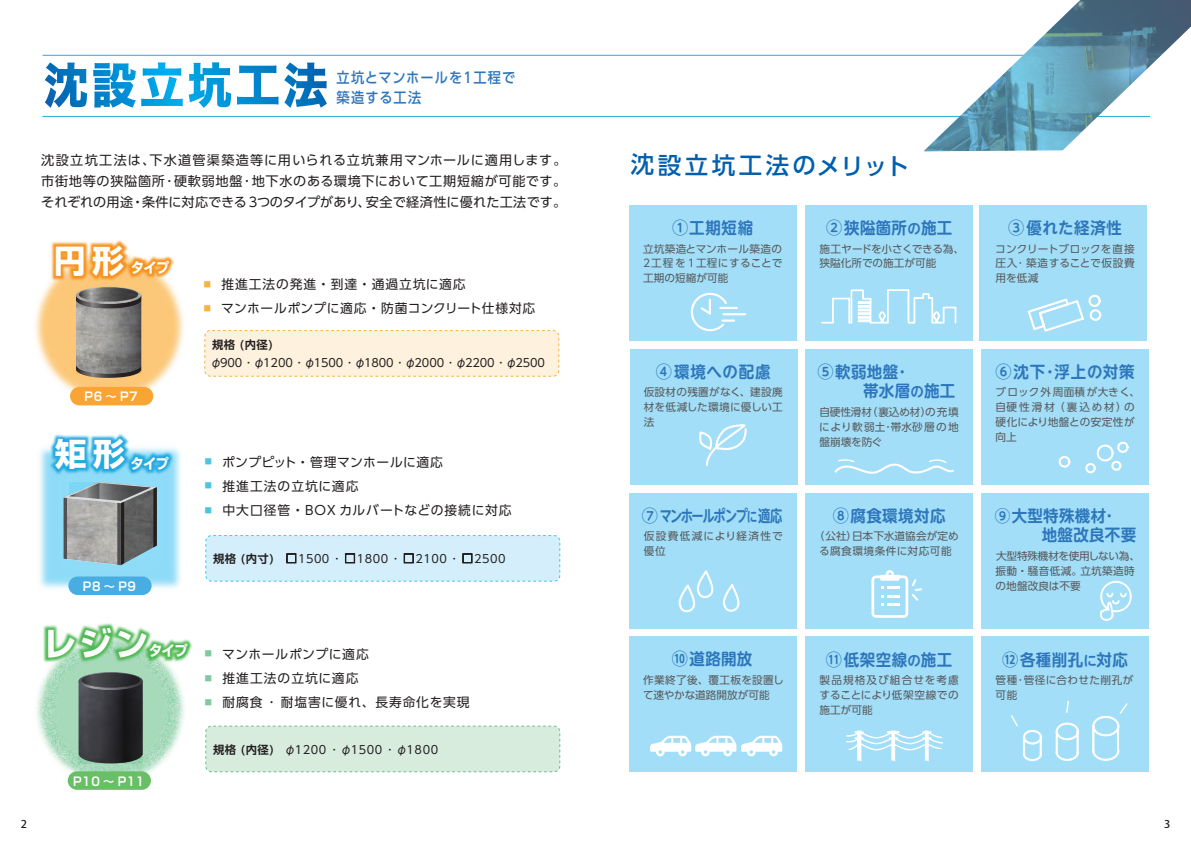
<style>
.page{position:relative;width:1191px;height:842px;background:#fff}
.page>*{position:absolute;margin:0;border:0;box-sizing:border-box;transform-origin:0 0}
.t1{font:700 32.6px "Shin Go Pro";color:#fff}
.t2{font:700 32px "Shin Go Pro";color:#fff}
.t3{font:500 23.4px "UD Shin Go Pro";letter-spacing:.13em;color:#015fae}
.t4{font:700 16.3px/18.9px "UD Shin M Go Pr 6 De";letter-spacing:.02em;color:#2e76bc;scale:.95 1}
.t5{font:700 16.3px "UD Shin M Go Pr 6 De";letter-spacing:-.12em;color:#2e76bc;scale:.75 1}
.t6{font:500 14.5px/20px "UD Shin Go Pro";letter-spacing:.08em;color:#2e76bc;scale:.91 1}
.t7{font:700 14.5px "Shin Go Pro";color:#fff;scale:.93 1}
.t8{font:700 14.2px "Shin Go Pro";letter-spacing:-.04em;color:#fff;scale:.93 1}
.t9{font:13.1px/21.3px "UD Shin Go Pr 6 N";letter-spacing:.015em;color:#231f20;text-align:justify}
.t10{font:12.8px "UD Shin Go Pr 6 N";letter-spacing:.07em;color:#231f20}
.t11{font:12.8px "UD Shin Go Pr 6 N";letter-spacing:.03em;color:#231f20}
.t12{font:12.8px "UD Shin Go Pr 6 N";letter-spacing:.035em;color:#231f20}
.t13{font:12.8px "UD Shin Go Pr 6 N";letter-spacing:.05em;color:#231f20}
.t14{font:700 12px "Shin Go Pro De";letter-spacing:.05em;color:#fff;scale:.93 1}
.t15{font:11.3px "UD Shin Go Pr 6 N";letter-spacing:-.01em;color:#231f20}
.t16{font:11.3px "UD Shin Go Pr 6 N";letter-spacing:.04em;color:#231f20}
.t17{font:11.3px "UD Shin Go Pr 6 N";letter-spacing:.05em;color:#231f20}
.t18{font:700 11.3px "UD Shin Go Pr 6 N De";color:#231f20}
.t19{font:10.6px/14.9px "UD Shin Go Pro";letter-spacing:.015em;color:#57585a;text-align:justify}
.t20{font:10.6px/14.9px "UD Shin Go Pro";letter-spacing:.04em;color:#57585a}
.t21{font:10.6px/14.9px "UD Shin Go Pro";letter-spacing:-.01em;color:#57585a}
.t22{font:10.6px/14.9px "UD Shin Go Pro";letter-spacing:.035em;color:#57585a}
.t23{font:10.6px/14.9px "UD Shin Go Pro";letter-spacing:.12em;color:#57585a}
.t24{font:500 10.6px "Koz Go Pro";color:#231f20;scale:1.05 1}
.s1{font-family:"UD Shin Go Pr 6 N De";font-weight:700}
.s2{font-size:10.6px}
.s3{font-size:17px}
.s4{font-size:14.2px}
</style>
<div class="page">
<div style="left:805px;top:205px;width:168px;height:135px;background:#a2def8"></div>
<div style="left:979px;top:205px;width:167px;height:135px;background:#a2def8"></div>
<div style="left:630px;top:349px;width:167px;height:135px;background:#a2def8"></div>
<div style="left:805px;top:349px;width:168px;height:135px;background:#a2def8"></div>
<div style="left:981px;top:349px;width:167px;height:135px;background:#a2def8"></div>
<div style="left:629px;top:493px;width:168px;height:135px;background:#a2def8"></div>
<div style="left:805px;top:493px;width:168px;height:135px;background:#a2def8"></div>
<div style="left:981px;top:493px;width:167px;height:135px;background:#a2def8"></div>
<div style="left:629px;top:637px;width:168px;height:135px;background:#a2def8"></div>
<div style="left:805px;top:637px;width:168px;height:135px;background:#a2def8"></div>
<div style="left:981px;top:637px;width:167px;height:135px;background:#a2def8"></div>
<svg style="left:1085px;top:441px;width:43px;height:33px"></svg>
<svg style="left:1058px;top:456px;width:12px;height:12px"></svg>
<svg style="left:1027px;top:294px;width:74px;height:38px"></svg>
<svg style="left:1100px;top:580px;width:32px;height:41px"></svg>
<svg style="left:846px;top:730px;width:97px;height:32px"></svg>
<div style="left:205px;top:331px;width:354px;height:45px;background:#fef1dd;border-radius:6px"></div>
<div style="left:204px;top:330px;width:355px;height:47px;border:1px dashed #fbb03f;border-radius:6px"></div>
<div style="left:206px;top:536px;width:354px;height:45px;background:#d4effb;border-radius:6px"></div>
<div style="left:205px;top:535px;width:355px;height:47px;border:1px dashed #3bc7f4;border-radius:6px"></div>
<svg style="left:286px;top:553px;width:10px;height:10px"></svg>
<svg style="left:345px;top:553px;width:10px;height:10px"></svg>
<svg style="left:403px;top:553px;width:11px;height:10px"></svg>
<svg style="left:462px;top:553px;width:10px;height:10px"></svg>
<div style="left:206px;top:726px;width:354px;height:46px;background:#d8ecdd;border-radius:6px"></div>
<div style="left:205px;top:726px;width:355px;height:46px;border:1px dashed #5fc194;border-radius:6px"></div>
<hr style="left:43px;top:116px;width:1107px;height:1px;background:#24aae1">
<hr style="left:43px;top:55px;width:1107px;height:1px;background:#24aae1">
<svg style="left:45px;top:62px;width:42px;height:46px"></svg>
<svg style="left:93px;top:62px;width:90px;height:46px"></svg>
<svg style="left:189px;top:62px;width:42px;height:46px"></svg>
<svg style="left:237px;top:65px;width:41px;height:40px"></svg>
<svg style="left:284px;top:63px;width:43px;height:45px"></svg>
<div style="left:629px;top:205px;width:167px;height:135px;background:#a2def8"></div>
<svg style="left:650px;top:736px;width:132px;height:20px"></svg>
<svg style="left:871px;top:570px;width:51px;height:48px"></svg>
<svg style="left:821px;top:289px;width:135px;height:35px"></svg>
<svg style="left:834px;top:459px;width:120px;height:15px"></svg>
<svg style="left:678px;top:570px;width:35px;height:43px"></svg>
<svg style="left:723px;top:584px;width:17px;height:28px"></svg>
<svg style="left:1055px;top:722px;width:24px;height:39px"></svg>
<svg style="left:1011px;top:715px;width:31px;height:47px"></svg>
<svg style="left:1092px;top:703px;width:35px;height:58px"></svg>
<svg style="left:1066px;top:701px;width:3px;height:12px"></svg>
<img style="left:36px;top:701px;width:181px;height:89px">
<img style="left:35px;top:315px;width:181px;height:83px">
<img style="left:39px;top:510px;width:174px;height:78px">
<svg style="left:699px;top:424px;width:48px;height:42px"></svg>
<svg style="left:690px;top:292px;width:56px;height:40px"></svg>
<svg style="left:923px;top:0;width:268px;height:151px"></svg>
<img style="left:35px;top:241px;width:128px;height:77px">
<img style="left:92px;top:240px;width:91px;height:75px">
<svg style="left:76px;top:287px;width:65px;height:91px;background:#85827d"></svg>
<img style="left:37px;top:588px;width:146px;height:113px">
<img style="left:110px;top:604px;width:82px;height:94px">
<svg style="left:78px;top:672px;width:65px;height:91px;background:#383b3e"></svg>
<svg style="left:81px;top:673px;width:59px;height:15px"></svg>
<img style="left:39px;top:399px;width:125px;height:113px">
<img style="left:91px;top:417px;width:90px;height:93px">
<svg style="left:64px;top:482px;width:93px;height:83px;background:#868f91"></svg>
<div style="left:70px;top:387px;width:83px;height:18px;background:#f9a433;border-radius:9px"></div>
<div style="left:68px;top:576px;width:84px;height:19px;background:#47ade2;border-radius:9px"></div>
<div style="left:68px;top:771px;width:83px;height:19px;background:#69bf65;border-radius:9px"></div>
<h3 class="t6" style="left:337px;top:67px;width:198px">立坑とマンホールを1工程で築造する工法</h3>
<p class="t9" style="left:41px;top:149px;width:527px">沈設立坑工法は、下水道管渠築造等に用いられる立坑兼用マンホールに適用します。市街地等の狭隘箇所･硬軟弱地盤･地下水のある環境下において工期短縮が可能です。それぞれの用途・条件に対応できる3つのタイプがあり、安全で経済性に優れた工法です。</p>
<h2 class="t2" style="left:54px;top:235px;width:72px">円形</h2>
<h3 class="t8" style="left:131px;top:256px;width:43px">タイプ</h3>
<p class="t14" style="left:85px;top:387px;width:58px">P6 ～ P7</p>
<h2 class="t2" style="left:55px;top:429px;width:72px">矩形</h2>
<h3 class="t8" style="left:130px;top:452px;width:43px">タイプ</h3>
<p class="t14" style="left:83px;top:576px;width:58px">P8 ～ P9</p>
<h1 class="t1" style="left:43px;top:617px;width:106px">レジン</h1>
<h3 class="t7" style="left:149px;top:639px;width:44px">タイプ</h3>
<p class="t14" style="left:73px;top:771px;width:78px">P10 ～ P11</p>
<p class="t10" style="left:204px;top:273px;width:263px"><sup>■</sup> 推進工法の発進・到達・通過立坑に適応</p>
<p class="t11" style="left:204px;top:298px;width:333px"><sup>■</sup> マンホールポンプに適応・防菌コンクリート仕様対応</p>
<p class="t18" style="left:212px;top:335px;width:62px">規格 (内径)</p>
<p class="t15" style="left:210px;top:353px;width:336px">φ900 ･ φ1200 ･ φ1500 ･ φ1800 ･ φ2000 ･ φ2200 ･ φ2500</p>
<p class="t12" style="left:205px;top:451px;width:239px"><sup>■</sup> ポンプピット・管理マンホールに適応</p>
<p class="t10" style="left:205px;top:475px;width:155px"><sup>■</sup> 推進工法の立坑に適応</p>
<p class="t10" style="left:205px;top:499px;width:308px"><sup>■</sup> 中大口径管・BOX カルバートなどの接続に対応</p>
<p class="t16" style="left:213px;top:549px;width:294px"><span class="s1">規格 (内寸)　</span><span class="s2">□</span>1500 ･ <span class="s2">□</span>1800 ･ <span class="s2">□</span>2100 ･ <span class="s2">□</span>2500</p>
<p class="t13" style="left:205px;top:643px;width:165px"><sup>■</sup> マンホールポンプに適応</p>
<p class="t10" style="left:205px;top:667px;width:155px"><sup>■</sup> 推進工法の立坑に適応</p>
<p class="t10" style="left:205px;top:691px;width:266px"><sup>■</sup> 耐腐食 ･ 耐塩害に優れ、長寿命化を実現</p>
<p class="t17" style="left:213px;top:740px;width:227px"><span class="s1">規格 (内径)　</span>φ1200 ･ φ1500 ･ φ1800</p>
<h3 class="t3" style="left:631px;top:146px;width:280px">沈設立坑工法のメリット</h3>
<h3 class="t4" style="left:672px;top:217px;width:87px"><span class="s3">①</span>工期短縮</h3>
<p class="t19" style="left:643px;top:241px;width:141px">立坑築造とマンホール築造の2工程を 1工程にすることで工期の短縮が可能</p>
<h3 class="t4" style="left:656px;top:361px;width:122px"><span class="s3">④</span>環境への配慮</h3>
<p class="t19" style="left:643px;top:385px;width:141px">仮設材の残置がなく、建設廃材を低減した環境に優しい工法</p>
<h3 class="t5" style="left:642px;top:502px;width:189px"><span class="s3">⑦</span> マンホールポンプ<span class="s4">に</span>適応</h3>
<p class="t23" style="left:643px;top:529px;width:141px">仮設費低減により経済性で優位</p>
<h3 class="t4" style="left:826px;top:217px;width:134px"><span class="s3">②</span>狭隘箇所<span class="s4">の</span>施工</h3>
<p class="t19" style="left:819px;top:241px;width:146px">施工ヤードを小さくできる為、狭隘化所での施工が可能</p>
<h3 class="t4" style="left:817px;top:361px;width:147px"><span class="s3">⑤</span>軟弱地盤･<br>　　 帯水層<span class="s4">の</span>施工</h3>
<p class="t19" style="left:819px;top:404px;width:141px">自硬性滑材（裏込め材）の充填により軟弱土･帯水砂層の地盤崩壊を防ぐ</p>
<h3 class="t4" style="left:832px;top:505px;width:120px"><span class="s3">⑧</span>腐食環境対応</h3>
<p class="t19" style="left:814px;top:529px;width:147px;text-align:center">（公社）日本下水道協会が定める腐食環境条件に対応可能</p>
<h3 class="t4" style="left:672px;top:648px;width:86px"><span class="s3">⑩</span>道路開放</h3>
<p class="t19" style="left:643px;top:672px;width:142px">作業終了後、覆工板を設置して速やかな道路開放が可能</p>
<h3 class="t4" style="left:826px;top:649px;width:135px"><span class="s3">⑪</span>低架空線<span class="s4">の</span>施工</h3>
<p class="t19" style="left:819px;top:672px;width:141px">製品規格及び組合せを考慮することにより低架空線での施工が可能</p>
<h3 class="t4" style="left:1008px;top:217px;width:121px"><span class="s3">③</span>優れた経済性</h3>
<p class="t19" style="left:995px;top:241px;width:141px">コンクリートブロックを直接圧入･築造することで仮設費用を低減</p>
<h3 class="t4" style="left:995px;top:361px;width:148px"><span class="s3">⑥</span>沈下･浮上の対策</h3>
<p class="t20" style="left:995px;top:385px;width:146px">ブロック外周面積が大きく、自硬性滑材（裏込め材）の硬化により地盤との安定性が向上</p>
<h3 class="t4" style="left:994px;top:505px;width:150px">⑨大型特殊機材 ･<br>　　 地盤改良不要</h3>
<p class="t21" style="left:995px;top:548px;width:146px">大型特殊機材を使用しない為、振動・騒音低減。立坑築造時の地盤改良は不要</p>
<h3 class="t4" style="left:1002px;top:649px;width:134px"><span class="s3">⑫</span>各種削孔<span class="s4">に</span>対応</h3>
<p class="t22" style="left:995px;top:672px;width:139px">管種･管径に合わせた削孔が可能</p>
<p class="t24" style="left:21px;top:817px;width:7px">2</p>
<p class="t24" style="left:1164px;top:817px;width:7px">3</p>
</div>
